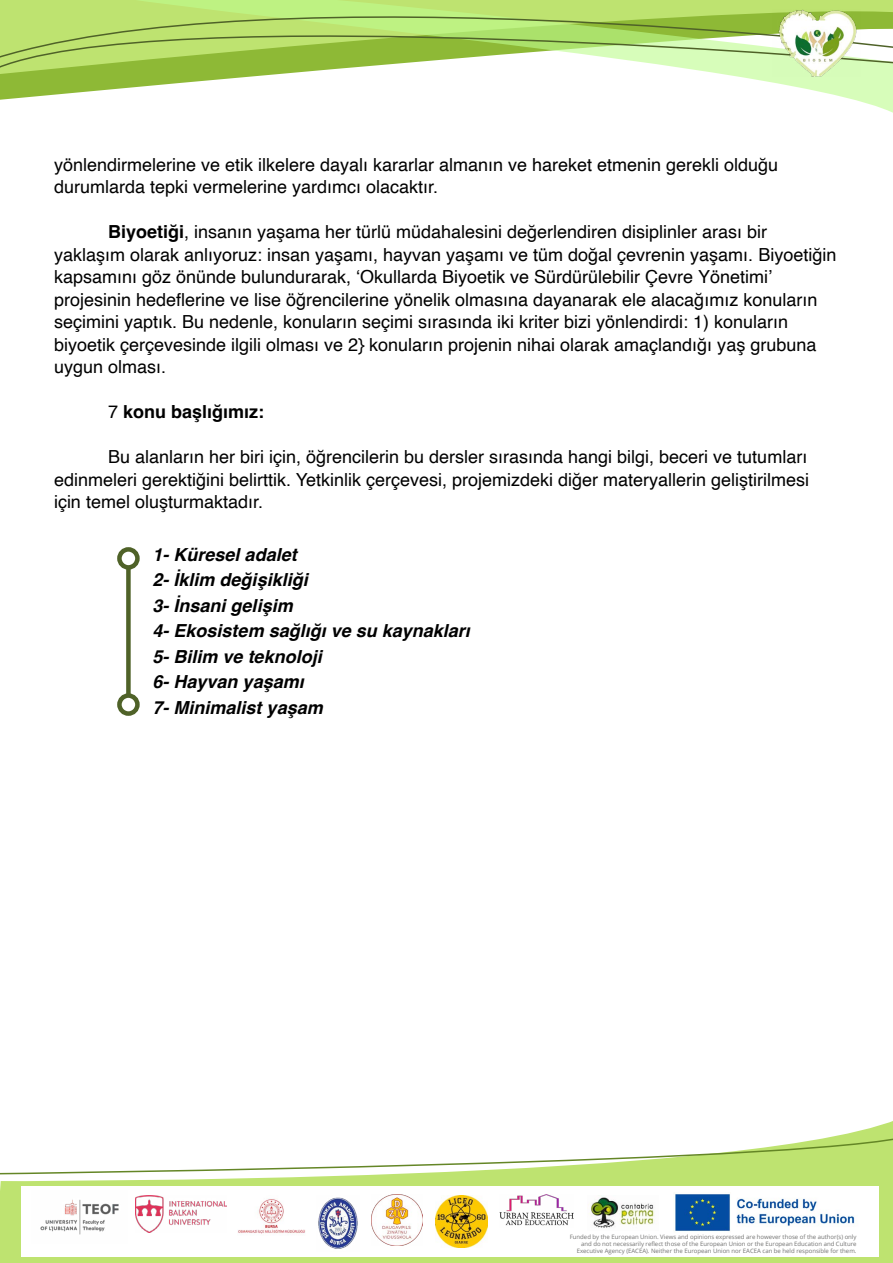
<style>
.page{position:relative;width:893px;height:1263px;background:#fff}
.page>*{position:absolute;margin:0;border:0;box-sizing:border-box;transform-origin:0 0}
.t1{font:18px/22.5px "Helvetica";color:#000}
.t2{font:italic 700 18px/25.5px "Helvetica";color:#000}
.t3{font:700 18px "Helvetica";color:#000}
.t4{font:6px/7.2px "Open Sans";color:#727271;text-align:right}
.s1{font-weight:700}
.s2{font-weight:400}
</style>
<div class="page">
<svg style="left:70px;top:74px;width:823px;height:39px"></svg>
<svg style="left:0;top:0;width:893px;height:73px;background:#b7db77"></svg>
<img style="left:772px;top:9px;width:88px;height:68px">
<svg style="left:0;top:1121px;width:893px;height:142px;fill:#bee370"></svg>
<div style="left:22px;top:1186px;width:857px;height:71px;background:#fff"></div>
<svg style="left:0;top:1130px;width:893px;height:45px"></svg>
<img style="left:40px;top:1199px;width:79px;height:36px">
<img style="left:135px;top:1196px;width:92px;height:36px">
<img style="left:238px;top:1198px;width:67px;height:36px">
<img style="left:318px;top:1197px;width:40px;height:52px">
<img style="left:371px;top:1195px;width:52px;height:51px">
<img style="left:436px;top:1196px;width:51px;height:51px">
<img style="left:499px;top:1194px;width:75px;height:32px">
<img style="left:588px;top:1195px;width:66px;height:33px">
<img style="left:675px;top:1194px;width:180px;height:38px">
<div style="left:126px;top:567px;width:5px;height:128px;background:#4f6228"></div>
<div style="left:117px;top:693px;width:23px;height:23px;border:4px solid #4f6228;border-radius:50%"></div>
<div style="left:117px;top:547px;width:23px;height:23px;border:4px solid #4f6228;border-radius:50%"></div>
<p class="t1" style="left:54px;top:154px;width:726px">yönlendirmelerine ve etik ilkelere dayalı kararlar almanın ve hareket etmenin gerekli olduğu durumlarda tepki vermelerine yardımcı olacaktır.</p>
<p class="t1" style="left:54px;top:221px;width:784px;text-indent:54px"><span class="s1">Biyoetiği</span>, insanın yaşama her türlü müdahalesini değerlendiren disiplinler arası bir yaklaşım olarak anlıyoruz: insan yaşamı, hayvan yaşamı ve tüm doğal çevrenin yaşamı. Biyoetiğin kapsamını göz önünde bulundurarak, ‘Okullarda Biyoetik ve Sürdürülebilir Çevre Yönetimi’ projesinin hedeflerine ve lise öğrencilerine yönelik olmasına dayanarak ele alacağımız konuların seçimini yaptık. Bu nedenle, konuların seçimi sırasında iki kriter bizi yönlendirdi: 1) konuların biyoetik çerçevesinde ilgili olması ve 2} konuların projenin nihai olarak amaçlandığı yaş grubuna uygun olması.</p>
<p class="t3" style="left:108px;top:401px;width:158px"><span class="s2">7</span> konu başlığımız:</p>
<p class="t1" style="left:54px;top:446px;width:757px;text-align:justify;text-indent:54px">Bu alanların her biri için, öğrencilerin bu dersler sırasında hangi bilgi, beceri ve tutumları edinmeleri gerektiğini belirttik. Yetkinlik çerçevesi, projemizdeki diğer materyallerin geliştirilmesi için temel oluşturmaktadır.</p>
<p class="t2" style="left:153px;top:544px;width:319px">1- Küresel adalet<br>2- İklim değişikliği<br>3- İnsani gelişim<br>4- Ekosistem sağlığı ve su kaynakları<br>5- Bilim ve teknoloji<br>6- Hayvan yaşamı<br>7- Minimalist yaşam</p>
<p class="t4" style="left:570px;top:1233px;width:288px">Funded by the European Union. Views and opinions expressed are however those of the author(s) only and do not necessarily reflect those of the European Union or the European Education and Culture<br>Executive Agency (EACEA). Neither the European Union nor EACEA can be held responsible for them.</p>
</div>
